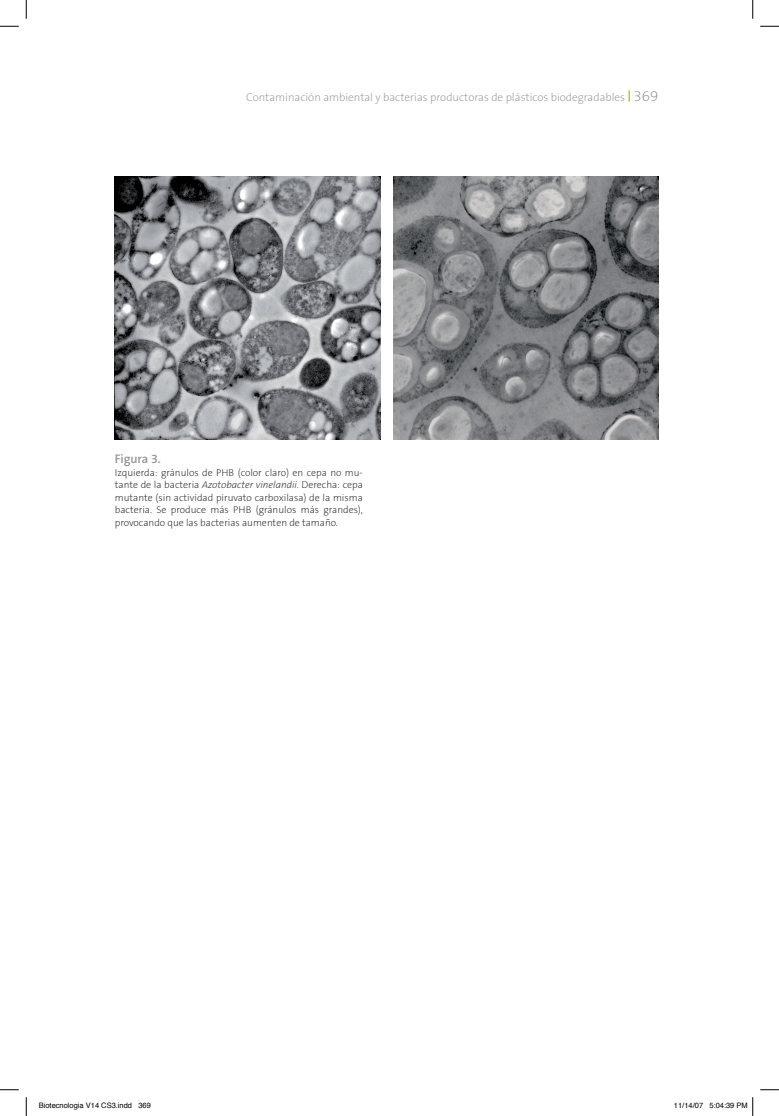
<style>
.page{position:relative;width:779px;height:1116px;background:#fff}
.page>*{position:absolute;margin:0;border:0;box-sizing:border-box;transform-origin:0 0}
.t1{font:200 15px "The Sans B2";color:#939598}
.t2{font:600 12.5px "The Sans B6";letter-spacing:-.01em;color:#939598}
.t3{font:200 11.25px "The Sans B2";color:#939598}
.t4{font:200 10px/12.5px "The Sans B2";color:#231f20;text-align:justify}
.t5{font:7.5px "Helvetica";color:#000}
.s1{font-style:italic}
</style>
<div class="page">
<img style="left:115px;top:176px;width:265px;height:264px">
<img style="left:393px;top:176px;width:265px;height:264px">
<svg style="left:0;top:25px;width:19px;height:2px"></svg>
<svg style="left:760px;top:25px;width:19px;height:2px"></svg>
<svg style="left:0;top:1089px;width:19px;height:1px"></svg>
<svg style="left:760px;top:1089px;width:19px;height:1px"></svg>
<svg style="left:25px;top:0;width:2px;height:19px"></svg>
<svg style="left:25px;top:1097px;width:2px;height:18px"></svg>
<svg style="left:752px;top:0;width:1px;height:19px"></svg>
<svg style="left:752px;top:1097px;width:1px;height:18px"></svg>
<h1 class="t1" style="left:628px;top:89px;width:32px"><sup>|</sup> 369</h1>
<p class="t3" style="left:246px;top:92px;width:380px">Contaminación ambiental y bacterias productoras de plásticos biodegradables</p>
<p class="t2" style="left:115px;top:452px;width:48px">Figura 3.</p>
<p class="t4" style="left:115px;top:467px;width:250px">Izquierda: gránulos de PHB (color claro) en cepa no mu&shy;tante de la bacteria <span class="s1">Azotobacter vinelandii</span>. Derecha: cepa mutante (sin actividad piruvato carboxilasa) de la misma bacteria. Se produce más PHB (gránulos más grandes), provocando que las bacterias aumenten de tamaño.</p>
<p class="t5" style="left:39px;top:1099px;width:114px">Biotecnologia V14 CS3.indd 369</p>
<p class="t5" style="left:674px;top:1099px;width:75px">11/14/07 5:04:39 PM</p>
</div>
